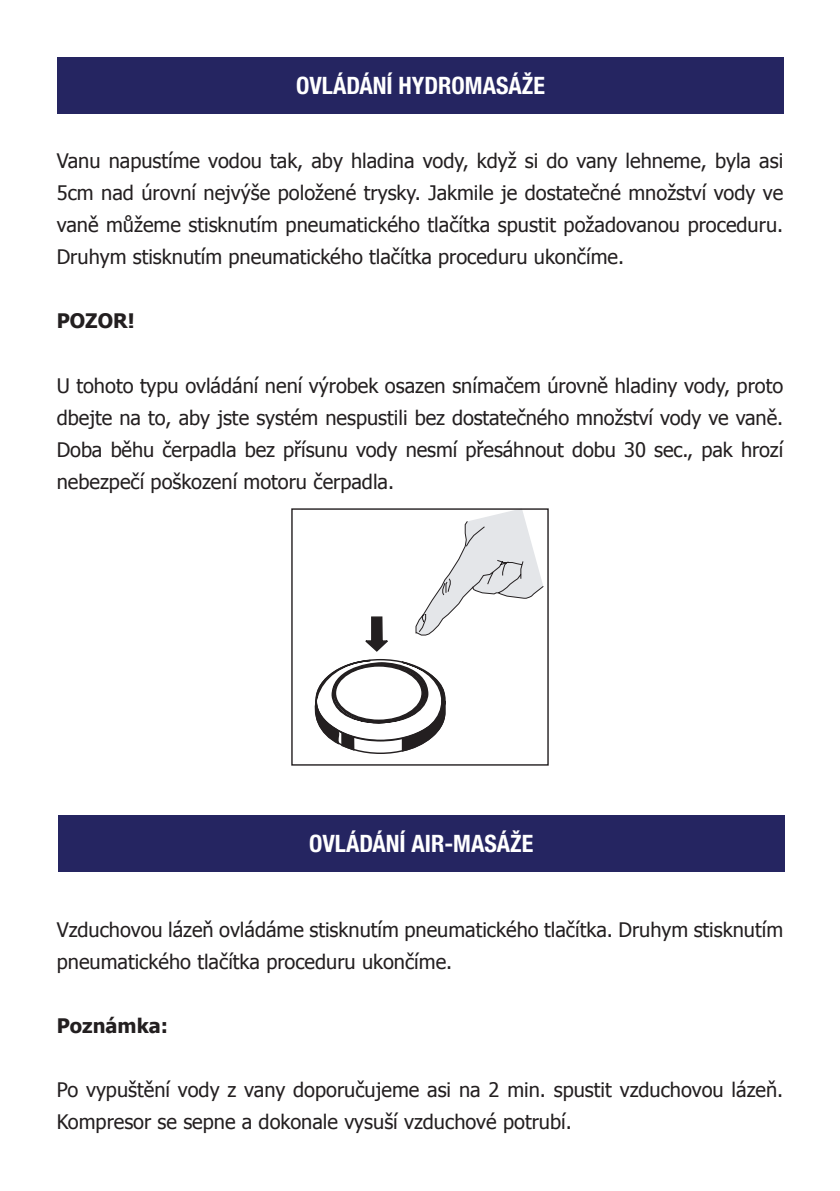
<style>
.page{position:relative;width:840px;height:1191px;background:#fff}
.page>*{position:absolute;margin:0;border:0;box-sizing:border-box;transform-origin:0 0}
.t1{font:700 condensed 24px "Helvetica Neue LT Pro";color:#fff}
.t2{font:20px/32px "Tahoma";color:#231f20}
.t3{font:700 20px "Tahoma";color:#231f20}
</style>
<div class="page">
<div style="left:57px;top:57px;width:726px;height:56px;background:#252561"></div>
<svg style="left:314px;top:510px;width:230px;height:244px"></svg>
<div style="left:291px;top:508px;width:257px;height:257px;border:1px solid #231f20"></div>
<div style="left:58px;top:815px;width:726px;height:57px;background:#252561"></div>
<p class="t1" style="left:296px;top:71px;width:250px">OVLÁDÁNÍ HYDROMASÁŽE</p>
<p class="t2" style="left:57px;top:144px;width:727px">Vanu napustíme vodou tak, aby hladina vody, když si do vany lehneme, byla asi</p>
<p class="t2" style="left:57px;top:176px;width:727px">5cm nad úrovní nejvýše položené trysky. Jakmile je dostatečné množství vody ve</p>
<p class="t2" style="left:57px;top:208px;width:727px">vaně můžeme stisknutím pneumatického tlačítka spustit požadovanou proceduru.</p>
<p class="t2" style="left:57px;top:240px;width:568px">Druhym stisknutím pneumatického tlačítka proceduru ukončíme.</p>
<p class="t3" style="left:57px;top:307px;width:79px">POZOR!</p>
<p class="t2" style="left:57px;top:368px;width:727px;text-align:justify">U tohoto typu ovládání není výrobek osazen snímačem úrovně hladiny vody, proto dbejte na to, aby jste systém nespustili bez dostatečného množství vody ve vaně.<br>Doba běhu čerpadla bez přísunu vody nesmí přesáhnout dobu 30 sec., pak hrozí nebezpečí poškození motoru čerpadla.</p>
<p class="t1" style="left:309px;top:829px;width:226px">OVLÁDÁNÍ AIR-MASÁŽE</p>
<p class="t2" style="left:57px;top:912px;width:727px">Vzduchovou lázeň ovládáme stisknutím pneumatického tlačítka. Druhym stisknutím pneumatického tlačítka proceduru ukončíme.</p>
<p class="t3" style="left:57px;top:1011px;width:113px">Poznámka:</p>
<p class="t2" style="left:57px;top:1072px;width:727px">Po vypuštění vody z vany doporučujeme asi na 2 min. spustit vzduchovou lázeň.<br>Kompresor se sepne a dokonale vysuší vzduchové potrubí.</p>
</div>
